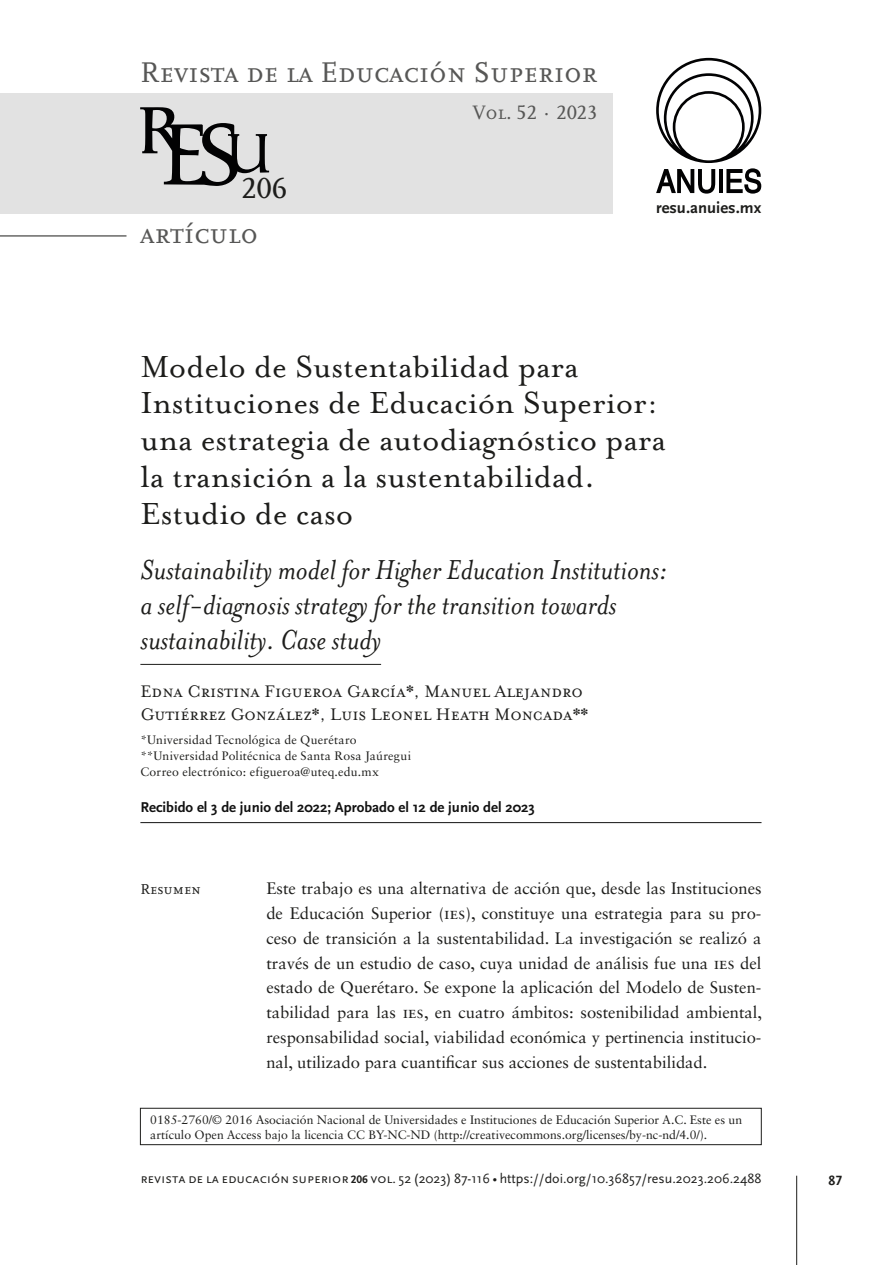
<style>
.page{position:relative;width:893px;height:1265px;background:#fff}
.page>*{position:absolute;margin:0;border:0;box-sizing:border-box;transform-origin:0 0}
.TITULO_original{font:35px/36.8px "Mrs Eaves OT";color:#1d1d1b}
.TITULO_traducido{font:italic 31.5px/35px "Mrs Eaves OT";color:#1d1d1b}
.t1{font:30.45px "Scala Caps";color:#1d1d1b}
.t2{font:29.75px "Scala Caps";color:#575756}
.t3{font:20.3px "Scala Caps";color:#575756}
.AUTOR{font:19.25px/23.1px "Mrs Eaves Small Caps OT";color:#1d1d1b}
.Texto_Portadilla{font:16.62px/24.8px "Sabon LT Std";color:#1d1d1b;text-align:justify}
.t4{font:700 16.62px "Scala Sans";color:#1d1d1b}
.Texto_Portadilla-2{font:15.05px "Scala Caps";color:#1d1d1b}
.recibido_aceptado{font:700 14.88px "Scala Sans";color:#111}
.t5{font:14px "Scala Sans Regular SC";color:#1d1d1b}
.t6{font:14px "Scala Sans Bold SC";color:#1d1d1b}
.Afiliación_Autores{font:12.25px/14.7px "Sabon LT Std";color:#1d1d1b}
.Afiliación_Autores-2{font:12.25px "Sabon LT Std";letter-spacing:.02em;color:#1d1d1b}
.s1{font-family:"Scala Sans Bold SC";font-size:11.38px}
.s2{font-family:"Scala Sans"}
</style>
<div class="page">
<div style="left:0;top:93px;width:613px;height:120px;background:#e2e2e2"></div>
<div style="left:140px;top:1108px;width:621px;height:37px;border:1px solid #1d1d1b"></div>
<svg style="left:140px;top:107px;width:129px;height:79px"></svg>
<svg style="left:656px;top:58px;width:105px;height:136px"></svg>
<hr style="left:796px;top:1176px;width:1px;height:89px;background:#1d1d1b">
<hr style="left:0;top:236px;width:126px;height:1px;background:#1d1d1b">
<hr style="left:140px;top:664px;width:241px;height:1px;background:#1d1d1b">
<hr style="left:140px;top:822px;width:621px;height:1px;background:#111">
<h3 class="t2" style="left:140px;top:56px;width:459px">Revista de la Educación Superior</h3>
<h3 class="t1" style="left:241px;top:172px;width:47px">206</h3>
<h3 class="t2" style="left:140px;top:217px;width:119px">artículo</h3>
<p class="t3" style="left:472px;top:101px;width:126px">Vol. 52 · 2023</p>
<p class="t4" style="left:656px;top:199px;width:107px">resu.anuies.mx</p>
<p class="TITULO_original" style="left:140px;top:348px;width:527px">Modelo de Sustentabilidad para<br>Instituciones de Educación Superior: una estrategia de autodiagnóstico para la transición a la sustentabilidad.<br>Estudio de caso</p>
<p class="TITULO_traducido" style="left:140px;top:553px;width:528px">Sustainability model for Higher Education Institutions: a self-diagnosis strategy for the transition towards sustainability. Case study</p>
<p class="AUTOR" style="left:140px;top:680px;width:450px">Edna Cristina Figueroa García*, Manuel Alejandro<br>Gutiérrez González*, Luis Leonel Heath Moncada**</p>
<p class="Afiliación_Autores-2" style="left:140px;top:732px;width:218px">*Universidad Tecnológica de Querétaro</p>
<p class="Afiliación_Autores-2" style="left:140px;top:748px;width:272px">**Universidad Politécnica de Santa Rosa Jaúregui</p>
<p class="Afiliación_Autores" style="left:140px;top:764px;width:240px">Correo electrónico: efigueroa@uteq.edu.mx</p>
<p class="recibido_aceptado" style="left:140px;top:799px;width:396px">Recibido el 3 de junio del 2022; Aprobado el 12 de junio del 2023</p>
<p class="Texto_Portadilla-2" style="left:140px;top:881px;width:62px">Resumen</p>
<p class="Texto_Portadilla" style="left:266px;top:876px;width:497px">Este trabajo es una alternativa de acción que, desde las Instituciones de Educación Superior (ies), constituye una estrategia para su pro&shy;ceso de transición a la sustentabilidad. La investigación se realizó a través de un estudio de caso, cuya unidad de análisis fue una ies del estado de Querétaro. Se expone la aplicación del Modelo de Susten&shy;tabilidad para las ies, en cuatro ámbitos: sostenibilidad ambiental, responsabilidad social, viabilidad económica y pertinencia institucio&shy;nal, utilizado para cuantificar sus acciones de sustentabilidad.</p>
<p class="Afiliación_Autores" style="left:150px;top:1112px;width:593px">0185-2760/© 2016 Asociación Nacional de Universidades e Instituciones de Educación Superior A.C. Este es un artículo Open Access bajo la licencia CC BY-NC-ND (http://creativecommons.org/licenses/by-nc-nd/4.0/).</p>
<p class="t5" style="left:140px;top:1171px;width:623px">revista de la educación superior <span class="s1">206</span> vol. 52 (2023) 87-116 • <span class="s2">https://doi.org/10.36857/resu.2023.206.2488</span></p>
<p class="t6" style="left:828px;top:1173px;width:15px">87</p>
</div>
